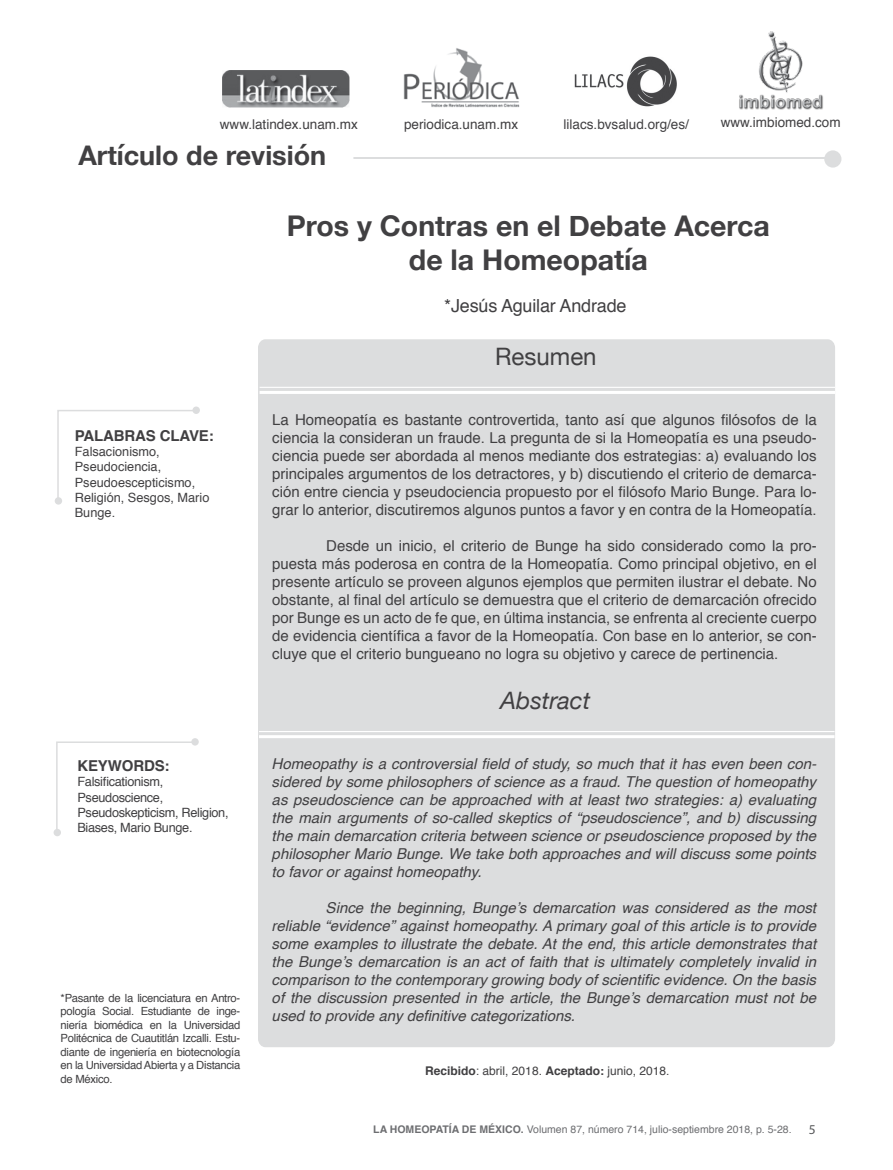
<style>
.page{position:relative;width:893px;height:1170px;background:#fff}
.page>*{position:absolute;margin:0;border:0;box-sizing:border-box;transform-origin:0 0}
.t1{font:700 28.5px/34.2px "Helvetica Neue";color:#414042;text-align:center}
.t2{font:700 27px "Helvetica Neue";color:#414042}
.t3{font:italic 24px "Helvetica Neue";color:#414042}
.t4{font:24px "Helvetica Neue";color:#414042}
.t5{font:18px "Helvetica";letter-spacing:-.01em;color:#414042}
.t6{font:15px/18px "Helvetica";color:#414042;text-align:justify}
.t7{font:italic 15px/18px "Helvetica";color:#414042;text-align:justify}
.t8{font:700 15px "Helvetica";letter-spacing:-.01em;color:#414042}
.t9{font:13.5px "Helvetica";color:#414042}
.t10{font:13.5px "Myriad Pro";color:#58595b}
.t11{font:12.75px/15.3px "Helvetica";letter-spacing:-.025em;color:#414042}
.t12{font:12.75px/15.3px "Helvetica";color:#414042}
.t13{font:12px "Helvetica";color:#414042}
.t14{font:11.25px/13.5px "Helvetica";letter-spacing:-.025em;color:#414042;text-align:justify}
.t15{font:10.5px "Helvetica";color:#6d6e71}
.s1{font-weight:700}
</style>
<div class="page">
<div style="left:258px;top:339px;width:577px;height:708px;background:#dcddde"></div>
<hr style="left:260px;top:391px;width:575px;height:3px;background:#fff">
<hr style="left:260px;top:387px;width:575px;height:1px;background:#fff">
<hr style="left:329px;top:158px;width:498px;height:1px;background:#dcddde">
<div style="left:824px;top:150px;width:17px;height:18px;background:#dcddde;border-radius:50%"></div>
<div style="left:326px;top:148px;width:27px;height:21px;background:#fff"></div>
<img style="left:222px;top:70px;width:128px;height:38px">
<img style="left:403px;top:48px;width:117px;height:60px">
<img style="left:574px;top:56px;width:103px;height:51px">
<img style="left:739px;top:31px;width:84px;height:79px">
<div style="left:192px;top:406px;width:8px;height:8px;background:#dcddde;border-radius:50%"></div>
<svg style="left:57px;top:409px;width:138px;height:94px"></svg>
<div style="left:55px;top:497px;width:7px;height:7px;background:#dcddde;border-radius:50%"></div>
<hr style="left:259px;top:735px;width:575px;height:3px;background:#fff">
<hr style="left:259px;top:731px;width:575px;height:1px;background:#fff">
<div style="left:191px;top:738px;width:8px;height:7px;background:#dcddde;border-radius:50%"></div>
<svg style="left:56px;top:740px;width:140px;height:95px"></svg>
<div style="left:54px;top:828px;width:7px;height:8px;background:#dcddde;border-radius:50%"></div>
<p class="t9" style="left:220px;top:114px;width:140px">www.latindex.unam.mx</p>
<p class="t9" style="left:404px;top:114px;width:116px">periodica.unam.mx</p>
<p class="t9" style="left:564px;top:114px;width:127px">lilacs.bvsalud.org/es/</p>
<p class="t9" style="left:721px;top:112px;width:122px">www.imbiomed.com</p>
<h2 class="t2" style="left:78px;top:135px;width:249px">Artículo de revisión</h2>
<h1 class="t1" style="left:287px;top:209px;width:484px">Pros y Contras en el Debate Acerca de la Homeopatía</h1>
<p class="t5" style="left:444px;top:291px;width:184px">*Jesús Aguilar Andrade</p>
<p class="t8" style="left:75px;top:423px;width:141px">PALABRAS CLAVE:</p>
<p class="t12" style="left:75px;top:444px;width:136px">Falsacionismo,<br>Pseudociencia,<br>Pseudoescepticismo,<br>Religión, Sesgos, Mario<br>Bunge.</p>
<p class="t8" style="left:77px;top:753px;width:94px">KEYWORDS:</p>
<p class="t11" style="left:77px;top:774px;width:153px">Falsificationism,<br>Pseudoscience,<br>Pseudoskepticism, Religion,<br>Biases, Mario Bunge.</p>
<p class="t14" style="left:61px;top:991px;width:181px">*Pasante de la licenciatura en Antro&shy;pología Social. Estudiante de inge&shy;niería biomédica en la Universidad Politécnica de Cuautitlán Izcalli. Estu&shy;diante de ingeniería en biotecnología en la Universidad Abierta y a Distancia de México.</p>
<h3 class="t4" style="left:495px;top:339px;width:103px">Resumen</h3>
<p class="t6" style="left:272px;top:411px;width:546px">La Homeopatía es bastante controvertida, tanto así que algunos filósofos de la ciencia la consideran un fraude. La pregunta de si la Homeopatía es una pseudo&shy;ciencia puede ser abordada al menos mediante dos estrategias: a) evaluando los principales argumentos de los detractores, y b) discutiendo el criterio de demarca&shy;ción entre ciencia y pseudociencia propuesto por el filósofo Mario Bunge. Para lo&shy;grar lo anterior, discutiremos algunos puntos a favor y en contra de la Homeopatía.</p>
<p class="t6" style="left:272px;top:537px;width:546px;text-indent:54px">Desde un inicio, el criterio de Bunge ha sido considerado como la pro&shy;puesta más poderosa en contra de la Homeopatía. Como principal objetivo, en el presente artículo se proveen algunos ejemplos que permiten ilustrar el debate. No obstante, al final del artículo se demuestra que el criterio de demarcación ofrecido por Bunge es un acto de fe que, en última instancia, se enfrenta al creciente cuerpo de evidencia científica a favor de la Homeopatía. Con base en lo anterior, se con&shy;cluye que el criterio bungueano no logra su objetivo y carece de pertinencia.</p>
<h3 class="t3" style="left:500px;top:683px;width:92px">Abstract</h3>
<p class="t7" style="left:272px;top:755px;width:546px">Homeopathy is a controversial field of study, so much that it has even been con&shy;sidered by some philosophers of science as a fraud. The question of homeopathy as pseudoscience can be approached with at least two strategies: a) evaluating the main arguments of so-called skeptics of “pseudoscience”, and b) discussing the main demarcation criteria between science or pseudoscience proposed by the philosopher Mario Bunge. We take both approaches and will discuss some points to favor or against homeopathy.</p>
<p class="t7" style="left:272px;top:899px;width:546px;text-indent:54px">Since the beginning, Bunge’s demarcation was considered as the most reliable “evidence” against homeopathy. A primary goal of this article is to provide some examples to illustrate the debate. At the end, this article demonstrates that the Bunge’s demarcation is an act of faith that is ultimately completely invalid in comparison to the contemporary growing body of scientific evidence. On the basis of the discussion presented in the article, the Bunge’s demarcation must not be used to provide any definitive categorizations.</p>
<p class="t13" style="left:425px;top:1061px;width:246px"><span class="s1">Recibido</span>: abril, 2018. <span class="s1">Aceptado:</span> junio, 2018.</p>
<p class="t15" style="left:373px;top:1120px;width:420px"><span class="s1">LA HOMEOPATÍA DE MÉXICO.</span> Volumen 87, número 714, julio-septiembre 2018, p. 5-28.</p>
<p class="t10" style="left:809px;top:1120px;width:8px">5</p>
</div>
